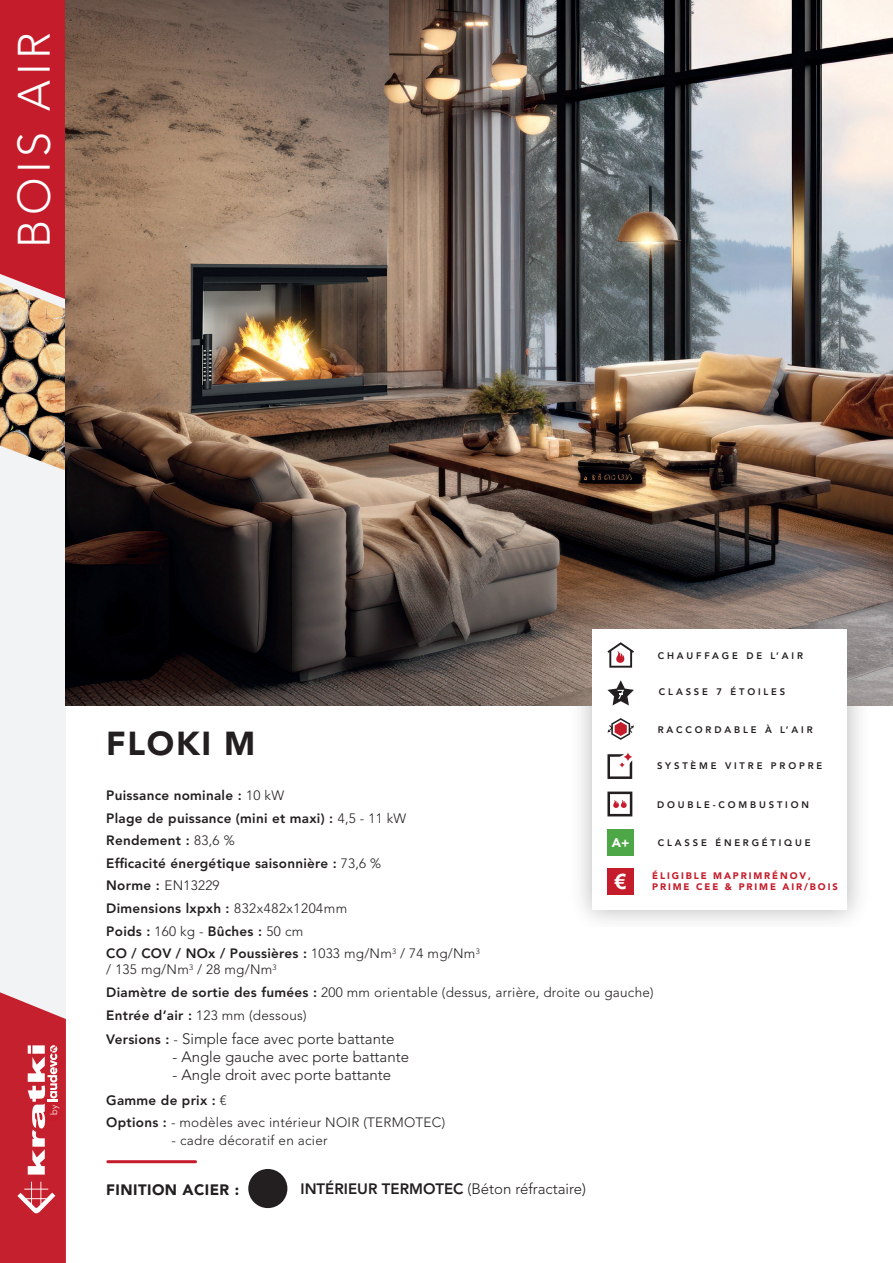
<style>
.page{position:relative;width:893px;height:1263px;background:#fff}
.page>*{position:absolute;margin:0;border:0;box-sizing:border-box;transform-origin:0 0}
.t1{font:300 45px "Avenir LT Std";letter-spacing:.1em;color:#fff}
.t2{font:900 33px "Avenir LT Std";letter-spacing:.05em;color:#231f20}
.t3{font:700 21px "Arial";color:#fff}
.t4{font:300 15px "Avenir LT Std";color:#231f20}
.t5{font:900 15px "Avenir LT Std";letter-spacing:.03em;color:#231f20}
.t6{font:800 13.5px/22.5px "Avenir LT Std";letter-spacing:.02em;color:#231f20}
.t7{font:300 13.5px/22.6px "Avenir LT Std";letter-spacing:.02em;color:#231f20}
.t8{font:900 12.6px "Avenir LT Std";color:#fff}
.t9{font:800 9.45px "Avenir LT Std";letter-spacing:.3em;color:#231f20}
.t10{font:900 9.45px/11.4px "Avenir LT Std";letter-spacing:.2em;color:#c51c2b}
.t11{font:300 9.45px "Avenir LT Std";color:#fff}
.s1{font-weight:300}
.s2{font-weight:800}
.s3{font-weight:800;font-size:13.5px}
.s4{font-size:13.5px}
</style>
<div class="page">
<div style="left:0;top:0;width:66px;height:1065px;background:#f2f3f4"></div>
<div style="left:0;top:0;width:66px;height:277px;background:#c51c2b"></div>
<img style="left:0;top:277px;width:66px;height:194px">
<svg style="left:0;top:992px;width:66px;height:271px;background:#cd404b"></svg>
<img style="left:66px;top:0;width:827px;height:706px">
<img style="left:567px;top:600px;width:313px;height:321px">
<div style="left:593px;top:629px;width:254px;height:281px;background:#fff"></div>
<svg style="left:607px;top:754px;width:25px;height:25px"></svg>
<svg style="left:607px;top:642px;width:27px;height:26px"></svg>
<svg style="left:607px;top:791px;width:25px;height:25px"></svg>
<div style="left:608px;top:829px;width:26px;height:26px;background:#4ea746"></div>
<svg style="left:607px;top:680px;width:27px;height:25px"></svg>
<svg style="left:607px;top:718px;width:27px;height:22px"></svg>
<div style="left:607px;top:868px;width:27px;height:27px;background:#c51c2b"></div>
<hr style="left:108px;top:1160px;width:88px;height:3px;background:#c51c2b">
<div style="left:248px;top:1169px;width:39px;height:39px;background:#231f20;border-radius:50%"></div>
<h1 class="t1" style="left:8px;top:248px;width:217px;rotate:-90deg">BOIS AIR</h1>
<p class="t11" style="left:48px;top:1114px;width:12px;rotate:-90deg">by</p>
<h2 class="t2" style="left:106px;top:724px;width:151px">FLOKI M</h2>
<p class="t9" style="left:658px;top:650px;width:147px">CHAUFFAGE DE L’AIR</p>
<p class="t9" style="left:659px;top:686px;width:128px">CLASSE 7 ÉTOILES</p>
<p class="t9" style="left:658px;top:724px;width:156px">RACCORDABLE À L’AIR</p>
<p class="t9" style="left:657px;top:760px;width:167px">SYSTÈME VITRE PROPRE</p>
<p class="t6" style="left:106px;top:784px;width:375px">Puissance nominale : <span class="s1">10 kW<br></span>Plage de puissance (mini et maxi) : <span class="s1">4,5 - 11 kW<br></span>Rendement : <span class="s1">83,6 %<br></span>Efficacité énergétique saisonnière : <span class="s1">73,6 %<br></span>Norme : <span class="s1">EN13229<br></span>Dimensions lxpxh : <span class="s1">832x482x1204mm<br></span>Poids : <span class="s1">160 kg -</span> Bûches : <span class="s1">50 cm<br></span>CO / COV / NOx / Poussières : <span class="s1">1033 mg/Nm</span><sup>3</sup> <span class="s1">/ 74 mg/Nm</span><sup>3</sup></p>
<p class="t7" style="left:106px;top:958px;width:549px">/ 135 mg/Nm<sup>3</sup> / 28 mg/Nm<sup>3<br></sup><span class="s2">Diamètre de sortie des fumées :</span> 200 mm orientable (dessus, arrière, droite ou gauche)<br><span class="s2">Entrée d’air :</span> 123 mm (dessous)</p>
<p class="t4" style="left:106px;top:1030px;width:290px"><span class="s3">Versions :</span> <span class="s4">-</span> Simple face avec porte battante</p>
<p class="t4" style="left:173px;top:1048px;width:238px">- Angle gauche avec porte battante</p>
<p class="t4" style="left:173px;top:1066px;width:220px">- Angle droit avec porte battante</p>
<p class="t7" style="left:106px;top:1089px;width:340px"><span class="s2">Gamme de prix :</span> €<br><span class="s2">Options :</span> - modèles avec intérieur NOIR (TERMOTEC)</p>
<p class="t7" style="left:172px;top:1129px;width:158px">- cadre décoratif en acier</p>
<p class="t5" style="left:106px;top:1180px;width:134px">FINITION ACIER :</p>
<p class="t4" style="left:301px;top:1180px;width:287px"><span class="s2">INTÉRIEUR TERMOTEC</span> (Béton réfractaire)</p>
<p class="t9" style="left:657px;top:799px;width:153px">DOUBLE-COMBUSTION</p>
<p class="t8" style="left:612px;top:834px;width:19px">A+</p>
<p class="t9" style="left:658px;top:837px;width:154px">CLASSE ÉNERGÉTIQUE</p>
<h3 class="t3" style="left:615px;top:867px;width:13px">€</h3>
<p class="t10" style="left:652px;top:870px;width:187px">ÉLIGIBLE MAPRIMRÉNOV,<br>PRIME CEE &amp; PRIME AIR/BOIS</p>
</div>
